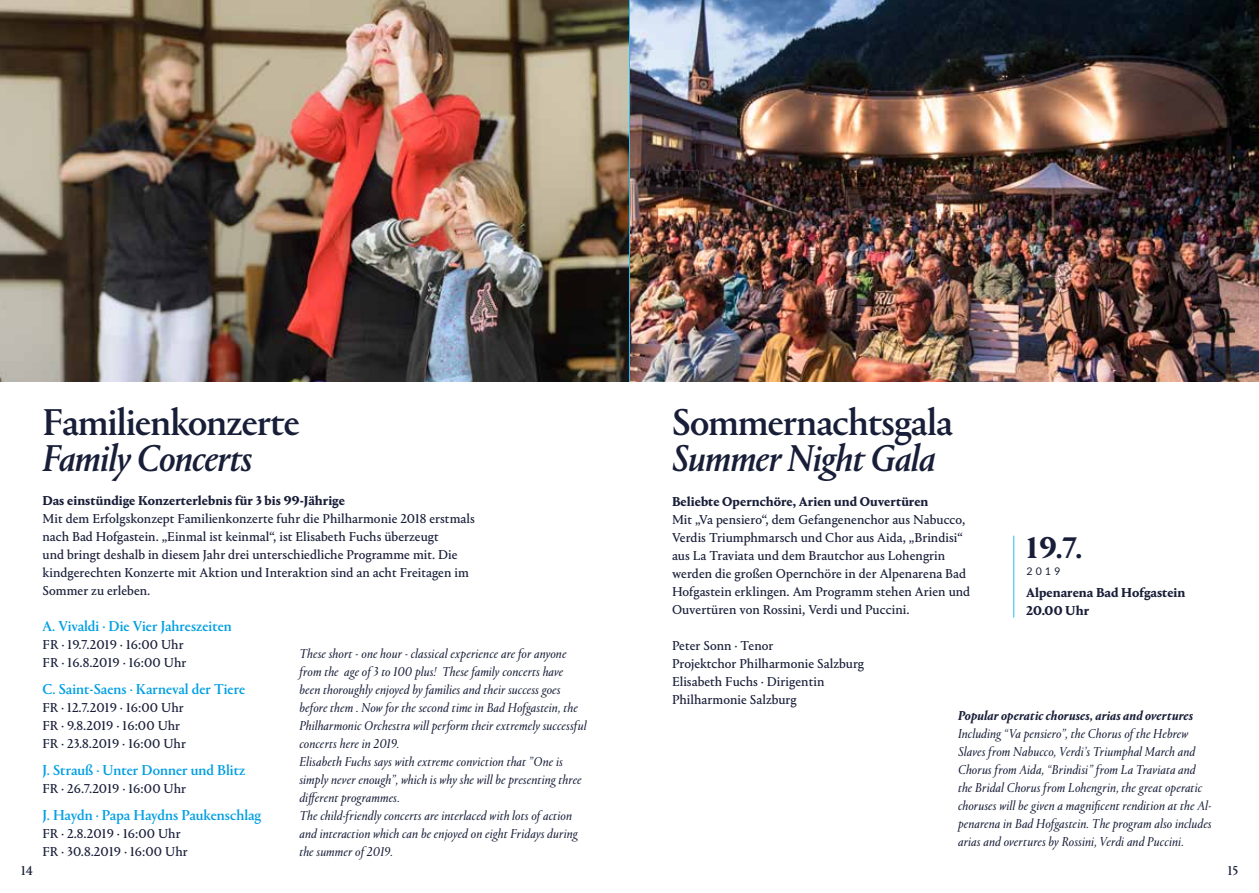
<style>
.page{position:relative;width:1259px;height:893px;background:#fff}
.page>*{position:absolute;margin:0;border:0;box-sizing:border-box;transform-origin:0 0}
.t1{font:500 39px "Portrait LF";letter-spacing:-.02em;color:#181e38}
.t2{font:italic 500 39px "Portrait LF";letter-spacing:-.02em;color:#181e38}
.t3{font:700 31.2px "Portrait LF";color:#181e38}
.t4{font:500 15px "Portrait LF";color:#009fe3}
.t5{font:italic 13.5px/18px "Portrait LF";letter-spacing:.005em;color:#181e38}
.t6{font:13.5px/18px "Portrait Text LF Regular 2";color:#181e38}
.t7{font:700 13.5px/18px "Portrait Text LF";color:#181e38}
.t8{font:italic 700 13.5px "Portrait LF";letter-spacing:.01em;color:#181e38}
.t9{font:10.5px "Lato";color:#181e38}
</style>
<div class="page">
<img style="left:0;top:0;width:629px;height:381px">
<hr style="left:1013px;top:536px;width:1px;height:82px;background:#29bdef">
<img style="left:629px;top:0;width:630px;height:381px">
<h1 class="t1" style="left:43px;top:395px;width:259px">Familienkonzerte</h1>
<h1 class="t2" style="left:43px;top:431px;width:211px">Family Concerts</h1>
<p class="t7" style="left:43px;top:491px;width:304px">Das einstündige Konzerterlebnis für 3 bis 99-Jährige</p>
<p class="t6" style="left:43px;top:509px;width:434px">Mit dem Erfolgskonzept Familienkonzerte fuhr die Philharmonie 2018 erstmals nach Bad Hofgastein. „Einmal ist keinmal“, ist Elisabeth Fuchs überzeugt<br>und bringt deshalb in diesem Jahr drei unterschiedliche Programme mit. Die kindgerechten Konzerte mit Aktion und Interaktion sind an acht Freitagen im Sommer zu erleben.</p>
<p class="t4" style="left:43px;top:616px;width:191px">A. Vivaldi · Die Vier Jahreszeiten</p>
<p class="t6" style="left:43px;top:635px;width:145px">FR · 19.7.2019 · 16:00 Uhr<br>FR · 16.8.2019 · 16:00 Uhr</p>
<p class="t4" style="left:43px;top:679px;width:204px">C. Saint-Saens · Karneval der Tiere</p>
<p class="t6" style="left:43px;top:698px;width:145px">FR · 12.7.2019 · 16:00 Uhr<br>FR · 9.8.2019 · 16:00 Uhr<br>FR · 23.8.2019 · 16:00 Uhr</p>
<p class="t4" style="left:43px;top:760px;width:204px">J. Strauß · Unter Donner und Blitz</p>
<p class="t6" style="left:43px;top:779px;width:145px">FR · 26.7.2019 · 16:00 Uhr</p>
<p class="t4" style="left:43px;top:805px;width:220px">J. Haydn · Papa Haydns Paukenschlag</p>
<p class="t6" style="left:43px;top:824px;width:147px">FR · 2.8.2019 · 16:00 Uhr<br>FR · 30.8.2019 · 16:00 Uhr</p>
<p class="t5" style="left:299px;top:644px;width:289px">These short - one hour - classical experience are for anyone from the age of 3 to 100 plus! These family concerts have been thoroughly enjoyed by families and their success goes before them . Now for the second time in Bad Hofgastein, the Philharmonic Orchestra will perform their extremely successful concerts here in 2019.<br>Elisabeth Fuchs says with extreme conviction that ”One is simply never enough”, which is why she will be presenting three different programmes.<br>The child-friendly concerts are interlaced with lots of action and interaction which can be enjoyed on eight Fridays during the summer of 2019.</p>
<h1 class="t1" style="left:672px;top:395px;width:282px">Sommernachtsgala</h1>
<h1 class="t2" style="left:672px;top:431px;width:265px">Summer Night Gala</h1>
<p class="t7" style="left:672px;top:492px;width:258px">Beliebte Opernchöre, Arien und Ouvertüren</p>
<p class="t6" style="left:672px;top:510px;width:300px">Mit „Va pensiero“, dem Gefangenenchor aus Nabucco, Verdis Triumphmarsch und Chor aus Aida, „Brindisi“ aus La Traviata und dem Brautchor aus Lohengrin werden die großen Opernchöre in der Alpenarena Bad Hofgastein erklingen. Am Programm stehen Arien und Ouvertüren von Rossini, Verdi und Puccini.</p>
<p class="t6" style="left:672px;top:636px;width:194px">Peter Sonn · Tenor<br>Projektchor Philharmonie Salzburg<br>Elisabeth Fuchs · Dirigentin<br>Philharmonie Salzburg</p>
<p class="t8" style="left:958px;top:706px;width:237px">Popular operatic choruses, arias and overtures</p>
<p class="t5" style="left:958px;top:724px;width:255px">Including “Va pensiero”, the Chorus of the Hebrew Slaves from Nabucco, Verdi’s Triumphal March and Chorus from Aida, “Brindisi” from La Traviata and the Bridal Chorus from Lohengrin, the great operatic choruses will be given a magnificent rendition at the Al&shy;penarena in Bad Hofgastein. The program also includes arias and overtures by Rossini, Verdi and Puccini.</p>
<h2 class="t3" style="left:1026px;top:526px;width:57px">19.7.</h2>
<p class="t9" style="left:1026px;top:565px;width:35px">2019</p>
<p class="t7" style="left:1026px;top:583px;width:161px">Alpenarena Bad Hofgastein<br>20.00 Uhr</p>
<p class="t6" style="left:21px;top:861px;width:13px">14</p>
<p class="t6" style="left:1228px;top:861px;width:12px">15</p>
</div>
